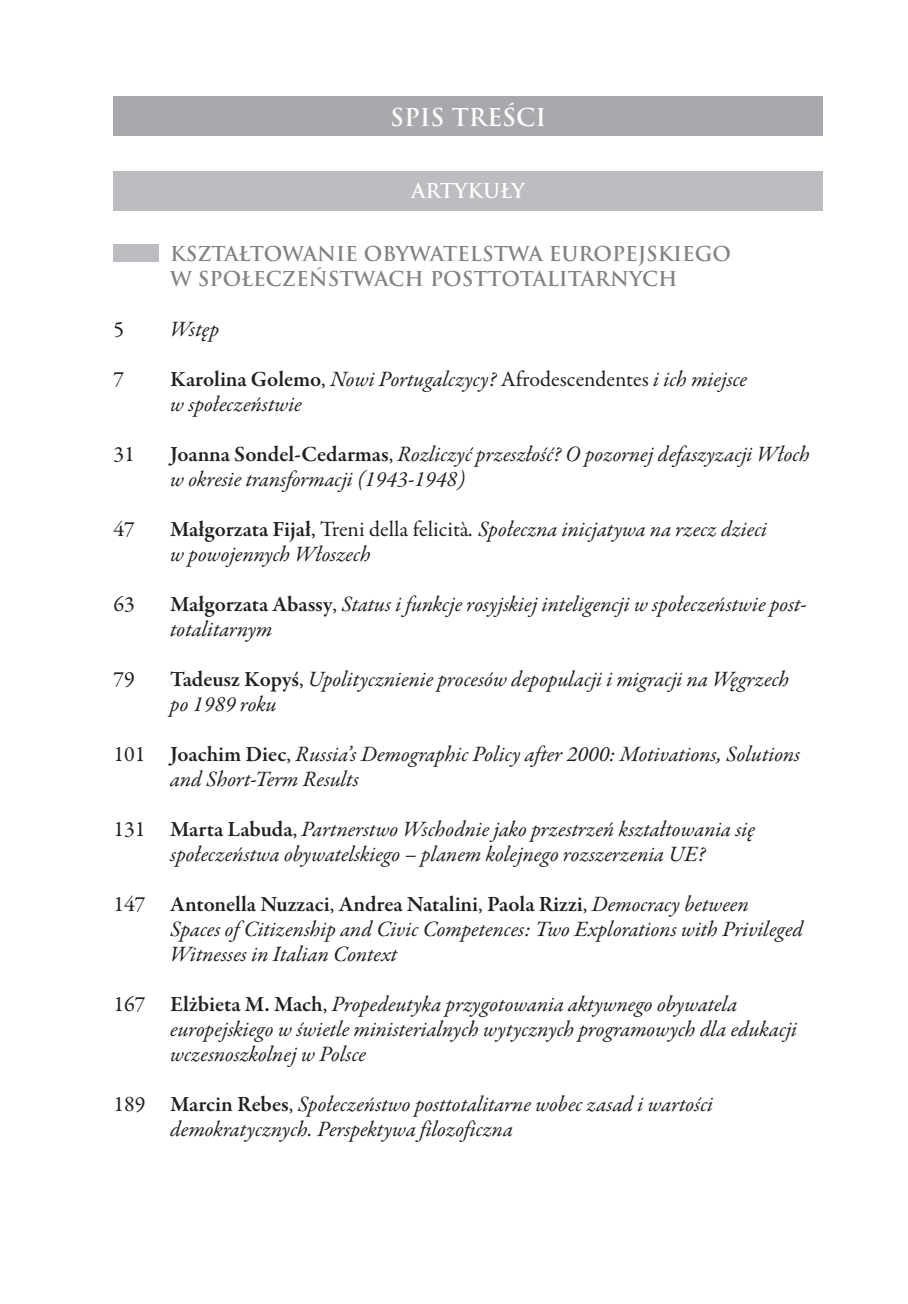
<style>
.page{position:relative;width:908px;height:1304px;background:#fff}
.page>*{position:absolute;margin:0;border:0;box-sizing:border-box;transform-origin:0 0}
.t1{font:700 24px "Trajan Pro";color:#fff}
.t2{font:italic 22px/25px "Garamond Premr Pro";color:#231f20}
.t3{font:22px "Garamond Premr Pro";color:#231f20}
.t4{font:700 20px/25px "Trajan Pro";color:#808285}
.t5{font:700 20px "Trajan Pro";color:#fff}
.s1{font-weight:600;font-style:normal}
.s2{font-style:normal}
</style>
<div class="page">
<div style="left:113px;top:96px;width:709px;height:40px;background:#a8a9ad"></div>
<div style="left:113px;top:171px;width:709px;height:40px;background:#bcbdc0"></div>
<div style="left:113px;top:244px;width:46px;height:17px;background:#bcbdc0"></div>
<p class="t1" style="left:390px;top:102px;width:158px">SPIS TREŚCI</p>
<p class="t5" style="left:411px;top:178px;width:115px">ARTYKUŁY</p>
<p class="t4" style="left:170px;top:242px;width:562px">KSZTAŁTOWANIE OBYWATELSTWA EUROPEJSKIEGO<br>W SPOŁECZEŃSTWACH POSTTOTALITARNYCH</p>
<p class="t3" style="left:113px;top:316px;width:12px">5</p>
<p class="t2" style="left:170px;top:318px;width:50px">Wstęp</p>
<p class="t3" style="left:113px;top:366px;width:12px">7</p>
<p class="t2" style="left:170px;top:368px;width:578px"><span class="s1">Karolina Golemo</span><span class="s2">,</span> Nowi Portugalczycy? <span class="s2">Afrodescendentes</span> i ich miejsce w społeczeństwie</p>
<p class="t3" style="left:113px;top:441px;width:23px">31</p>
<p class="t2" style="left:170px;top:443px;width:641px"><span class="s1">Joanna Sondel-Cedarmas</span><span class="s2">,</span> Rozliczyć przeszłość? O pozornej defaszyzacji Włoch w okresie transformacji (1943-1948)</p>
<p class="t3" style="left:113px;top:516px;width:23px">47</p>
<p class="t2" style="left:170px;top:518px;width:598px"><span class="s1">Małgorzata Fijał</span><span class="s2">, Treni della felicità</span>. Społeczna inicjatywa na rzecz dzieci w powojennych Włoszech</p>
<p class="t3" style="left:113px;top:591px;width:23px">63</p>
<p class="t2" style="left:170px;top:593px;width:638px"><span class="s1">Małgorzata Abassy</span><span class="s2">,</span> Status i funkcje rosyjskiej inteligencji w społeczeństwie post&shy;totalitarnym</p>
<p class="t3" style="left:113px;top:666px;width:23px">79</p>
<p class="t2" style="left:170px;top:668px;width:620px"><span class="s1">Tadeusz Kopyś</span><span class="s2">,</span> Upolitycznienie procesów depopulacji i migracji na Węgrzech po 1989 roku</p>
<p class="t2" style="left:170px;top:743px;width:631px;text-indent:-57px"><span class="s2">101</span> <span class="s1">Joachim Diec</span><span class="s2">,</span> Russia’s Demographic Policy after 2000: Motivations, Solutions and Short-Term Results</p>
<p class="t2" style="left:113px;top:818px;width:642px;text-align:center"><span class="s2">131</span> <span class="s1">Marta Labuda</span><span class="s2">,</span> Partnerstwo Wschodnie jako przestrzeń kształtowania się społeczeństwa obywatelskiego – planem kolejnego rozszerzenia UE?</p>
<p class="t2" style="left:170px;top:893px;width:634px;text-indent:-57px"><span class="s2">147</span> <span class="s1">Antonella Nuzzaci</span><span class="s2">,</span> <span class="s1">Andrea Natalini</span><span class="s2">,</span> <span class="s1">Paola Rizzi</span><span class="s2">,</span> Democracy between<br>Spaces of Citizenship and Civic Competences: Two Explorations with Privileged<br>Witnesses in Italian Context</p>
<p class="t2" style="left:170px;top:993px;width:628px;text-indent:-57px"><span class="s2">167</span> <span class="s1">Elżbieta M. Mach</span><span class="s2">,</span> Propedeutyka przygotowania aktywnego obywatela europejskiego w świetle ministerialnych wytycznych programowych dla edukacji wczesnoszkolnej w Polsce</p>
<p class="t2" style="left:170px;top:1093px;width:544px;text-indent:-57px"><span class="s2">189</span> <span class="s1">Marcin Rebes</span><span class="s2">,</span> Społeczeństwo posttotalitarne wobec zasad i wartości demokratycznych. Perspektywa filozoficzna</p>
</div>
